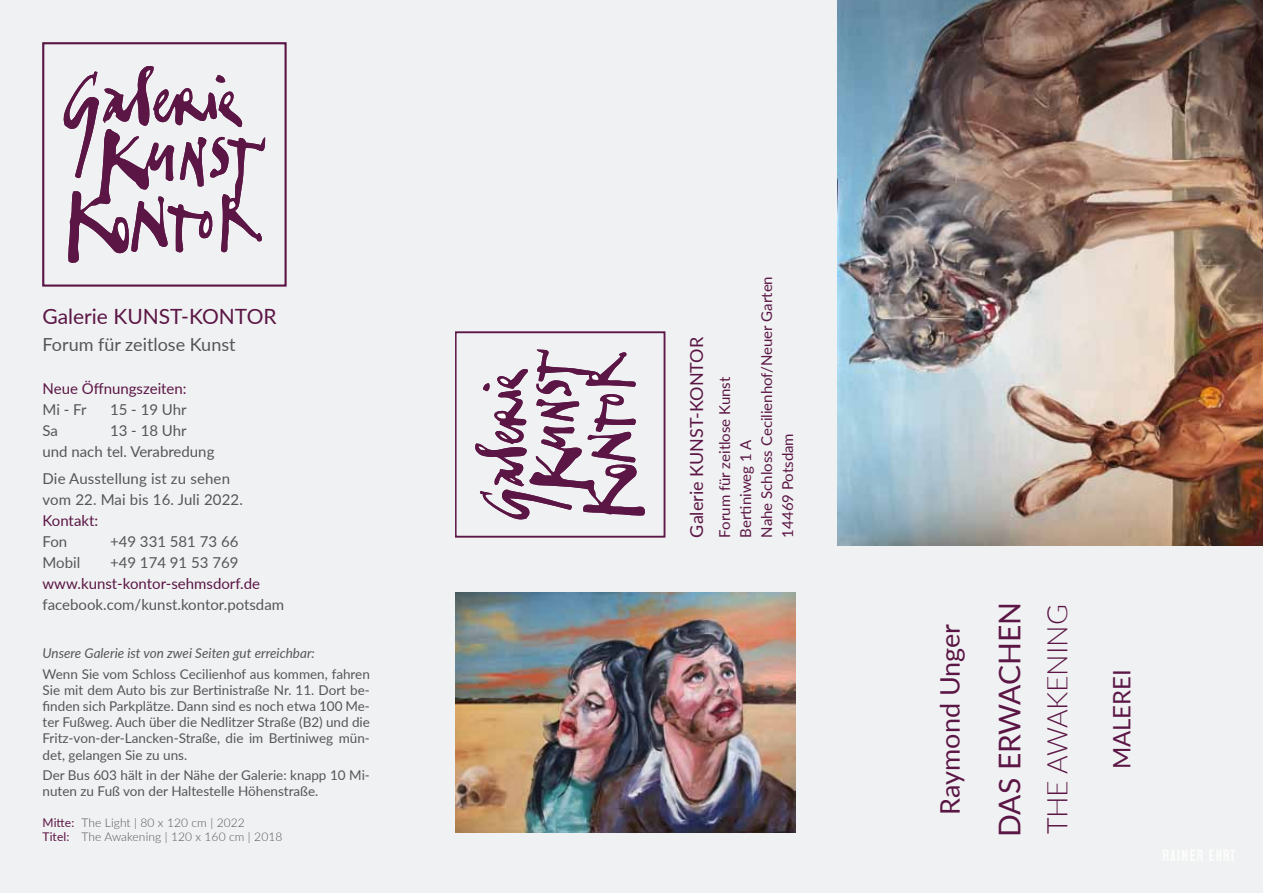
<style>
.page{position:relative;width:1263px;height:893px;background:#f0f1f2}
.page>*{position:absolute;margin:0;border:0;box-sizing:border-box;transform-origin:0 0}
.t1{font:30px "Lato";color:#5b1645}
.t2{font:300 28.5px "Lato";letter-spacing:-.005em;color:#5b1645}
.t3{font:27px "Lato";color:#5b1645}
.t4{font:24px "Lato";letter-spacing:-.005em;color:#5b1645}
.t5{font:21px "Lato";color:#5b1645}
.t6{font:18px "Lato";color:#55565a}
.t7{font:18px "Lato";color:#5b1645}
.t8{font:15px/21px "Lato";color:#55565a}
.t9{font:15px/21px "Lato";color:#5b1645}
.t10{font:13.5px/16.2px "Lato";color:#55565a;text-align:justify}
.t11{font:italic 13.5px "Lato";color:#55565a}
.t12{font:300 12px/14.4px "Lato";letter-spacing:.01em;color:#55565a}
.s1{font-weight:400;color:#5b1645}
</style>
<div class="page">
<svg style="left:63px;top:66px;width:203px;height:197px"></svg>
<div style="left:43px;top:43px;width:243px;height:243px;border:1px solid #5b1645"></div>
<svg style="left:475px;top:349px;width:170px;height:171px"></svg>
<div style="left:455px;top:332px;width:210px;height:205px;border:1px solid #5b1645"></div>
<img style="left:455px;top:592px;width:340px;height:240px">
<img style="left:838px;top:0;width:425px;height:546px">
<h3 class="t5" style="left:43px;top:301px;width:236px">Galerie KUNST-KONTOR</h3>
<h3 class="t6" style="left:43px;top:331px;width:195px">Forum für zeitlose Kunst</h3>
<p class="t9" style="left:43px;top:377px;width:146px">Neue Öffnungszeiten:</p>
<p class="t8" style="left:43px;top:398px;width:45px">Mi - Fr</p>
<p class="t8" style="left:110px;top:398px;width:78px">15 - 19 Uhr</p>
<p class="t8" style="left:43px;top:419px;width:17px">Sa</p>
<p class="t8" style="left:43px;top:419px;width:173px;text-indent:67px">13 - 18 Uhr und nach tel. Verabredung</p>
<p class="t8" style="left:43px;top:467px;width:202px">Die Ausstellung ist zu sehen vom 22. Mai bis 16. Juli 2022.</p>
<p class="t9" style="left:43px;top:509px;width:57px">Kontakt:</p>
<p class="t8" style="left:43px;top:530px;width:26px">Fon</p>
<p class="t8" style="left:110px;top:530px;width:130px">+49 331 581 73 66</p>
<p class="t8" style="left:43px;top:551px;width:39px">Mobil</p>
<p class="t8" style="left:110px;top:551px;width:130px">+49 174 91 53 769</p>
<p class="t9" style="left:43px;top:572px;width:219px">www.kunst-kontor-sehmsdorf.de</p>
<p class="t8" style="left:43px;top:593px;width:243px">facebook.com/kunst.kontor.potsdam</p>
<p class="t11" style="left:43px;top:643px;width:274px">Unsere Galerie ist von zwei Seiten gut erreichbar:</p>
<p class="t10" style="left:43px;top:665px;width:329px">Wenn Sie vom Schloss Cecilienhof aus kommen, fahren Sie mit dem Auto bis zur Bertinistraße Nr. 11. Dort be&shy;finden sich Parkplätze. Dann sind es noch etwa 100 Me&shy;ter Fußweg. Auch über die Nedlitzer Straße (B2) und die Fritz-von-der-Lancken-Straße, die im Bertiniweg mün&shy;det, gelangen Sie zu uns.</p>
<p class="t10" style="left:43px;top:766px;width:329px">Der Bus 603 hält in der Nähe der Galerie: knapp 10 Mi&shy;nuten zu Fuß von der Haltestelle Höhenstraße.</p>
<p class="t12" style="left:43px;top:815px;width:241px"><span class="s1">Mitte:</span> The Light | 80 x 120 cm | 2022<br><span class="s1">Titel:</span> The Awakening | 120 x 160 cm | 2018</p>
<h3 class="t7" style="left:684px;top:538px;width:202px;rotate:-90deg">Galerie KUNST-KONTOR</h3>
<p class="t9" style="left:713px;top:538px;width:263px;rotate:-90deg">Forum für zeitlose Kunst<br>Bertiniweg 1 A<br>Nahe Schloss Cecilienhof/Neuer Garten<br>14469 Potsdam</p>
<h3 class="t3" style="left:930px;top:814px;width:192px;rotate:-90deg">Raymond Unger</h3>
<h1 class="t1" style="left:988px;top:837px;width:236px;rotate:-90deg">DAS ERWACHEN</h1>
<h2 class="t2" style="left:1037px;top:834px;width:231px;rotate:-90deg">THE AWAKENING</h2>
<h3 class="t4" style="left:1104px;top:769px;width:101px;rotate:-90deg">MALEREI</h3>
</div>
